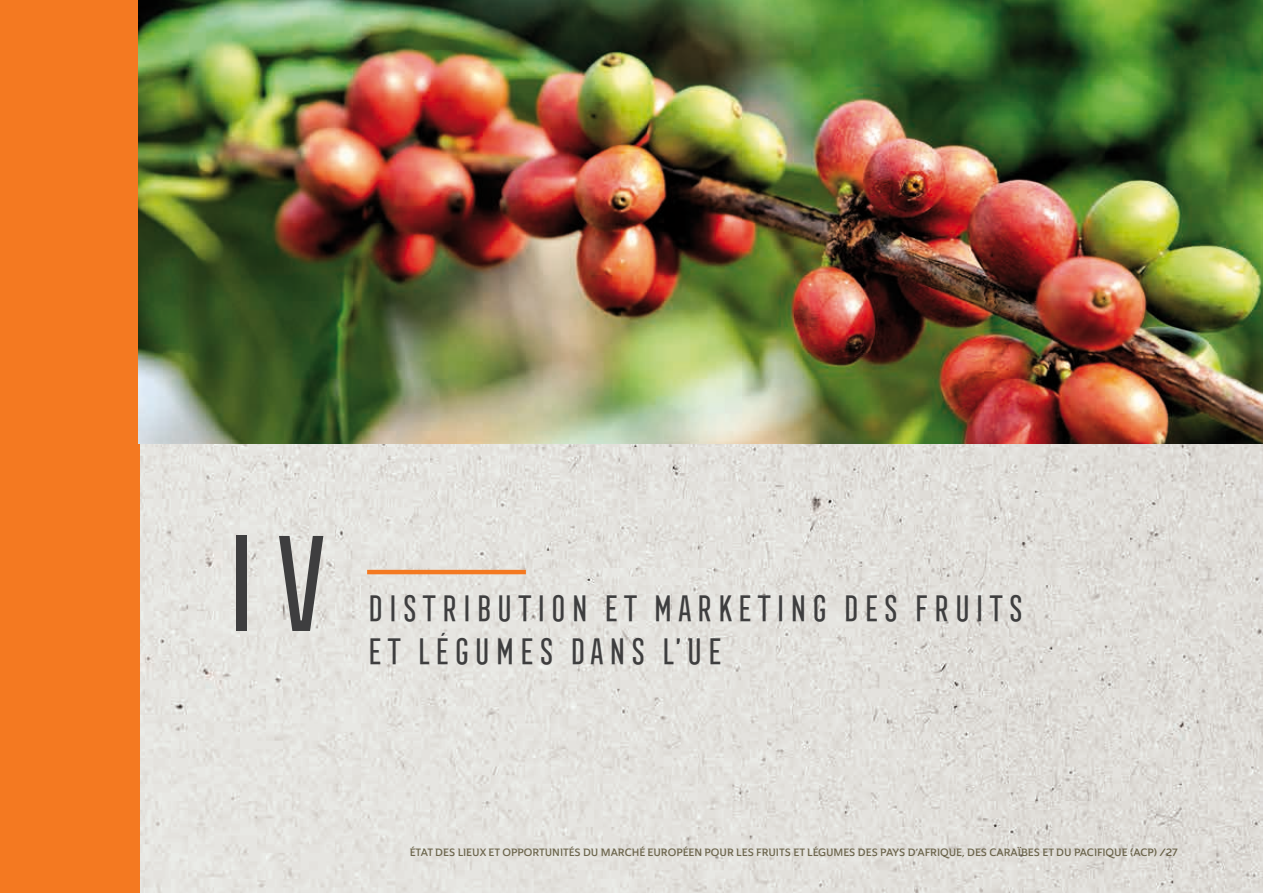
<style>
.page{position:relative;width:1263px;height:893px;background:#fff}
.page>*{position:absolute;margin:0;border:0;box-sizing:border-box;transform-origin:0 0}
.t1{font:132px "Frontage Condensed";color:#3e3e3f}
.t2{font:36px/43.2px "Frontage Condensed";color:#3e3e3f}
.t3{font:10.5px "Ainslie Nor Dem";color:#6d664d}
</style>
<div class="page">
<img style="left:139px;top:444px;width:1124px;height:449px">
<hr style="left:367px;top:570px;width:159px;height:4px;background:#f47921">
<div style="left:0;top:0;width:139px;height:893px;background:#f47921"></div>
<img style="left:139px;top:0;width:1124px;height:444px">
<h1 class="t1" style="left:213px;top:511px;width:121px">IV</h1>
<h2 class="t2" style="left:364px;top:587px;width:662px">DISTRIBUTION ET MARKETING DES FRUITS<br>ET LÉGUMES DANS L’UE</h2>
<p class="t3" style="left:410px;top:846px;width:770px">ÉTAT DES LIEUX ET OPPORTUNITÉS DU MARCHÉ EUROPÉEN POUR LES FRUITS ET LÉGUMES DES PAYS D’AFRIQUE, DES CARAÏBES ET DU PACIFIQUE (ACP) /27</p>
</div>
